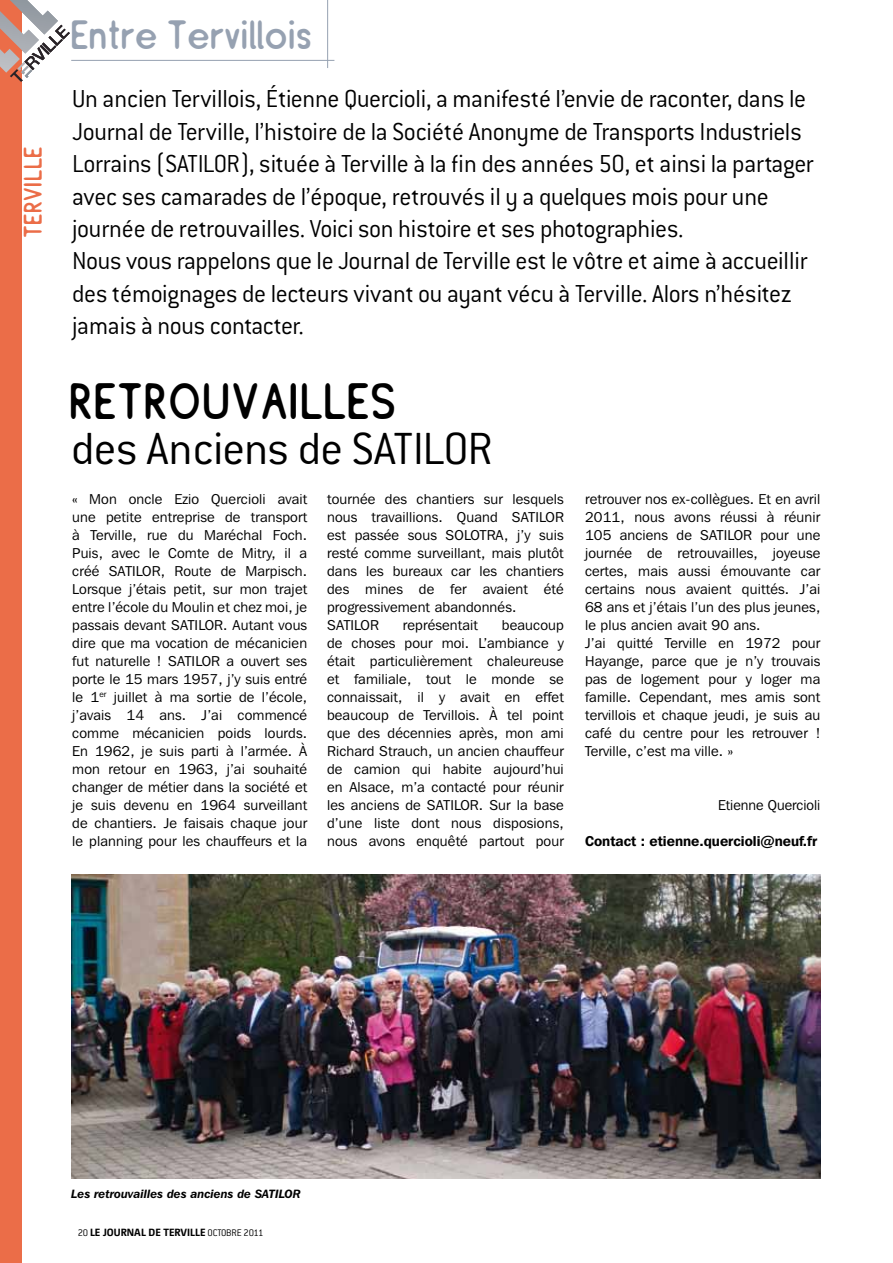
<style>
.page{position:relative;width:893px;height:1263px;background:#fff}
.page>*{position:absolute;margin:0;border:0;box-sizing:border-box;transform-origin:0 0}
.t1{font:300 49.5px "Conduit ITC";letter-spacing:-.015em;color:#000}
.t2{font:45px "Re Siple Rounded";color:#000}
.t3{font:36px "Re Siple Rounded";letter-spacing:-.025em;color:#96a1b1}
.t4{font:300 27px/32.4px "Conduit ITC";letter-spacing:-.015em;color:#000}
.t5{font:22.5px "Re Siple Rounded";color:#eb6d48}
.t6{font:14.25px/18px "Franklin Gothic IT Cby BT";letter-spacing:.01em;color:#000;text-align:justify}
.t7{font:600 14.25px "Franklin Gothic IT Cby BT";color:#000}
.t8{font:italic 600 12px "Franklin Gothic IT Cby BT";color:#000}
.t9{font:700 10.5px "Camingo";color:#000}
.s1{font-family:"Conduit ITC";font-weight:300}
</style>
<div class="page">
<hr style="left:71px;top:60px;width:263px;height:1px;background:#96a1b1">
<hr style="left:327px;top:0;width:1px;height:68px;background:#96a1b1">
<div style="left:0;top:0;width:21px;height:1263px;background:#eb6d48"></div>
<svg style="left:0;top:0;width:70px;height:82px"></svg>
<img style="left:71px;top:874px;width:749px;height:305px">
<h3 class="t5" style="left:19px;top:237px;width:92px;rotate:-90deg">terville</h3>
<h3 class="t3" style="left:72px;top:13px;width:244px">Entre Tervillois</h3>
<p class="t4" style="left:72px;top:83px;width:743px">Un ancien Tervillois, Étienne Quercioli, a manifesté l’envie de raconter, dans le Journal de Terville, l’histoire de la Société Anonyme de Transports Industriels Lorrains (SATILOR), située à Terville à la fin des années 50, et ainsi la partager avec ses camarades de l’époque, retrouvés il y a quelques mois pour une journée de retrouvailles. Voici son histoire et ses photographies.<br>Nous vous rappelons que le Journal de Terville est le vôtre et aime à accueillir des témoignages de lecteurs vivant ou ayant vécu à Terville. Alors n’hésitez jamais à nous contacter.</p>
<h2 class="t2" style="left:71px;top:374px;width:255px">Retrouvailles</h2>
<h1 class="t1" style="left:71px;top:422px;width:423px">des Anciens de SATILOR</h1>
<p class="t6" style="left:72px;top:490px;width:236px">« Mon oncle Ezio Quercioli avait une petite entreprise de transport à Terville, rue du Maréchal Foch.<br>Puis, avec le Comte de Mitry, il a créé SATILOR, Route de Marpisch.<br>Lorsque j’étais petit, sur mon trajet entre l’école du Moulin et chez moi, je passais devant SATILOR. Autant vous dire que ma vocation de mécanicien fut naturelle ! SATILOR a ouvert ses porte le 15 mars 1957, j’y suis entré le 1<sup>er</sup> juillet à ma sortie de l’école, j’avais 14 ans. J’ai commencé comme mécanicien poids lourds.<br>En 1962, je suis parti à l’armée. À mon retour en 1963, j’ai souhaité changer de métier dans la société et je suis devenu en 1964 surveillant de chantiers. Je faisais chaque jour le planning pour les chauffeurs et la</p>
<p class="t6" style="left:327px;top:490px;width:238px;text-align:left">tournée des chantiers sur lesquels nous travaillions. Quand SATILOR est passée sous SOLOTRA, j’y suis resté comme surveillant, mais plutôt dans les bureaux car les chantiers des mines de fer avaient été progressivement abandonnés.<br>SATILOR</p>
<p class="t6" style="left:403px;top:616px;width:77px">représentait</p>
<p class="t6" style="left:327px;top:616px;width:238px;text-indent:175px">beaucoup de choses pour moi. L’ambiance y était particulièrement chaleureuse et familiale, tout le monde se connaissait, il y avait en effet beaucoup de Tervillois. À tel point que des décennies après, mon ami Richard Strauch, un ancien chauffeur de camion qui habite aujourd’hui en Alsace, m’a contacté pour réunir les anciens de SATILOR. Sur la base d’une liste dont nous disposions, nous avons enquêté partout pour</p>
<p class="t6" style="left:585px;top:490px;width:237px;text-align:left">retrouver nos ex-collègues. Et en avril 2011, nous avons réussi à réunir 105 anciens de SATILOR pour une journée de retrouvailles, joyeuse certes, mais aussi émouvante car certains nous avaient quittés. J’ai 68 ans et j’étais l’un des plus jeunes, le plus ancien avait 90 ans.<br>J’ai quitté Terville en 1972 pour Hayange, parce que je n’y trouvais pas de logement pour y loger ma famille. Cependant, mes amis sont tervillois et chaque jeudi, je suis au café du centre pour les retrouver !<br>Terville, c’est ma ville. »</p>
<p class="t6" style="left:718px;top:796px;width:104px">Etienne Quercioli</p>
<p class="t7" style="left:585px;top:832px;width:234px">Contact : etienne.quercioli@neuf.fr</p>
<p class="t8" style="left:71px;top:1186px;width:231px">Les retrouvailles des anciens de SATILOR</p>
<p class="t9" style="left:78px;top:1225px;width:187px"><span class="s1">20</span> LE JOURNAL DE TERVILLE <span class="s1">OCTOBRE 2011</span></p>
</div>
